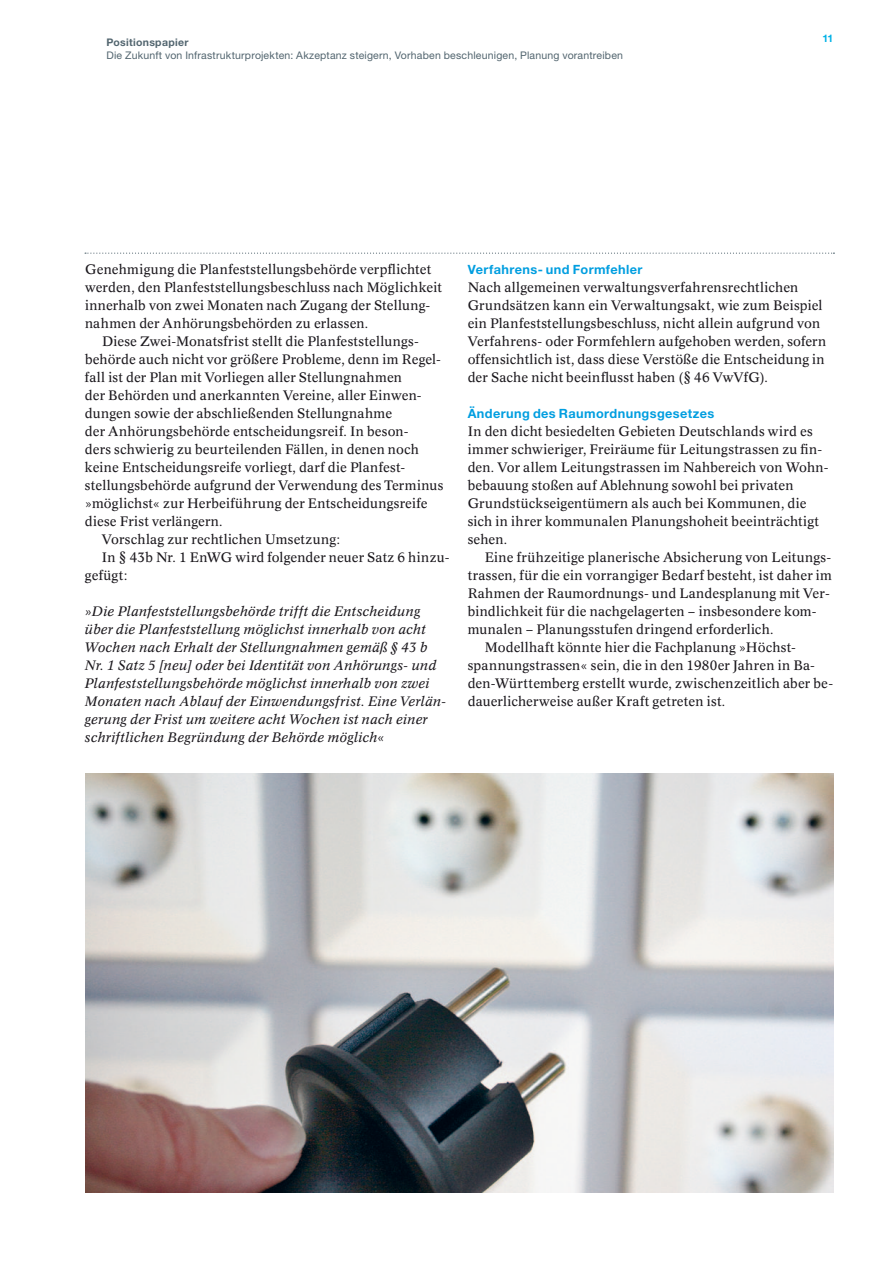
<style>
.page{position:relative;width:893px;height:1263px;background:#fff}
.page>*{position:absolute;margin:0;border:0;box-sizing:border-box;transform-origin:0 0}
.t1{font:13.5px/18px "Concorde BQ";letter-spacing:.015em;color:#1a171c}
.t2{font:italic 13.5px/18px "Concorde BQ";letter-spacing:.015em;color:#1a171c}
.t3{font:700 12.75px "Helvetica Neue LT";letter-spacing:.03em;color:#009ee0}
.t4{font:10.5px "Helvetica Neue LT";letter-spacing:.02em;color:#52656f}
.t5{font:700 10.5px "Helvetica Neue LT";letter-spacing:.025em;color:#52656f}
.t6{font:700 10.5px "Helvetica Neue LT";color:#00b1e6}
</style>
<div class="page">
<svg style="left:85px;top:253px;width:749px;height:1px"></svg>
<img style="left:85px;top:774px;width:748px;height:418px">
<p class="t5" style="left:106px;top:36px;width:83px">Positionspapier</p>
<p class="t4" style="left:106px;top:49px;width:518px">Die Zukunft von Infrastrukturprojekten: Akzeptanz steigern, Vorhaben beschleunigen, Planung vorantreiben</p>
<p class="t6" style="left:822px;top:32px;width:13px">11</p>
<p class="t1" style="left:85px;top:261px;width:348px">Genehmigung die Planfeststellungsbehörde verpflichtet</p>
<p class="t1" style="left:85px;top:279px;width:358px">werden, den Planfeststellungsbeschluss nach Möglichkeit</p>
<p class="t1" style="left:85px;top:297px;width:347px">innerhalb von zwei Monaten nach Zugang der Stellung-</p>
<p class="t1" style="left:85px;top:315px;width:285px">nahmen der Anhörungsbehörden zu erlassen.</p>
<p class="t1" style="left:102px;top:333px;width:317px">Diese Zwei-Monatsfrist stellt die Planfeststellungs-</p>
<p class="t1" style="left:85px;top:351px;width:356px">behörde auch nicht vor größere Probleme, denn im Regel-</p>
<p class="t1" style="left:85px;top:369px;width:319px">fall ist der Plan mit Vorliegen aller Stellungnahmen</p>
<p class="t1" style="left:85px;top:387px;width:337px">der Behörden und anerkannten Vereine, aller Einwen-</p>
<p class="t1" style="left:85px;top:405px;width:309px">dungen sowie der abschließenden Stellungnahme</p>
<p class="t1" style="left:85px;top:423px;width:325px">der Anhörungsbehörde entscheidungsreif. In beson-</p>
<p class="t1" style="left:85px;top:441px;width:336px">ders schwierig zu beurteilenden Fällen, in denen noch</p>
<p class="t1" style="left:85px;top:459px;width:320px">keine Entscheidungsreife vorliegt, darf die Planfest-</p>
<p class="t1" style="left:85px;top:477px;width:360px">stellungsbehörde aufgrund der Verwendung des Terminus</p>
<p class="t1" style="left:85px;top:495px;width:344px">»möglichst« zur Herbeiführung der Entscheidungsreife</p>
<p class="t1" style="left:85px;top:513px;width:139px">diese Frist verlängern.</p>
<p class="t1" style="left:102px;top:531px;width:240px">Vorschlag zur rechtlichen Umsetzung:</p>
<p class="t1" style="left:102px;top:549px;width:349px">In § 43b Nr. 1 EnWG wird folgender neuer Satz 6 hinzu-</p>
<p class="t1" style="left:85px;top:567px;width:44px">gefügt:</p>
<p class="t2" style="left:85px;top:603px;width:363px">»Die Planfeststellungsbehörde trifft die Entscheidung über die Planfeststellung möglichst innerhalb von acht Wochen nach Erhalt der Stellungnahmen gemäß § 43 b Nr. 1 Satz 5 [neu] oder bei Identität von Anhörungs- und Planfeststellungsbehörde möglichst innerhalb von zwei Monaten nach Ablauf der Einwendungsfrist. Eine Verlän&shy;gerung der Frist um weitere acht Wochen ist nach einer schriftlichen Begründung der Behörde möglich«</p>
<p class="t3" style="left:468px;top:262px;width:176px">Verfahrens- und Formfehler</p>
<p class="t1" style="left:468px;top:279px;width:360px">Nach allgemeinen verwaltungsverfahrensrechtlichen Grundsätzen kann ein Verwaltungsakt, wie zum Beispiel ein Planfeststellungsbeschluss, nicht allein aufgrund von Verfahrens- oder Formfehlern aufgehoben werden, sofern offensichtlich ist, dass diese Verstöße die Entscheidung in der Sache nicht beeinflusst haben (§ 46 VwVfG).</p>
<p class="t3" style="left:468px;top:406px;width:248px">Änderung des Raumordnungsgesetzes</p>
<p class="t1" style="left:468px;top:423px;width:362px">In den dicht besiedelten Gebieten Deutschlands wird es immer schwieriger, Freiräume für Leitungstrassen zu fin&shy;den. Vor allem Leitungstrassen im Nahbereich von Wohn&shy;bebauung stoßen auf Ablehnung sowohl bei privaten Grundstückseigentümern als auch bei Kommunen, die sich in ihrer kommunalen Planungshoheit beeinträchtigt sehen.</p>
<p class="t1" style="left:485px;top:549px;width:348px">Eine frühzeitige planerische Absicherung von Leitungs-</p>
<p class="t1" style="left:468px;top:567px;width:366px">trassen, für die ein vorrangiger Bedarf besteht, ist daher im</p>
<p class="t1" style="left:468px;top:585px;width:364px">Rahmen der Raumordnungs- und Landesplanung mit Ver-</p>
<p class="t1" style="left:468px;top:603px;width:350px">bindlichkeit für die nachgelagerten – insbesondere kom-</p>
<p class="t1" style="left:468px;top:621px;width:307px">munalen – Planungsstufen dringend erforderlich.</p>
<p class="t1" style="left:485px;top:639px;width:313px">Modellhaft könnte hier die Fachplanung »Höchst-</p>
<p class="t1" style="left:468px;top:657px;width:349px">spannungstrassen« sein, die in den 1980er Jahren in Ba-</p>
<p class="t1" style="left:468px;top:675px;width:367px">den-Württemberg erstellt wurde, zwischenzeitlich aber be-</p>
<p class="t1" style="left:468px;top:693px;width:259px">dauerlicherweise außer Kraft getreten ist.</p>
</div>
